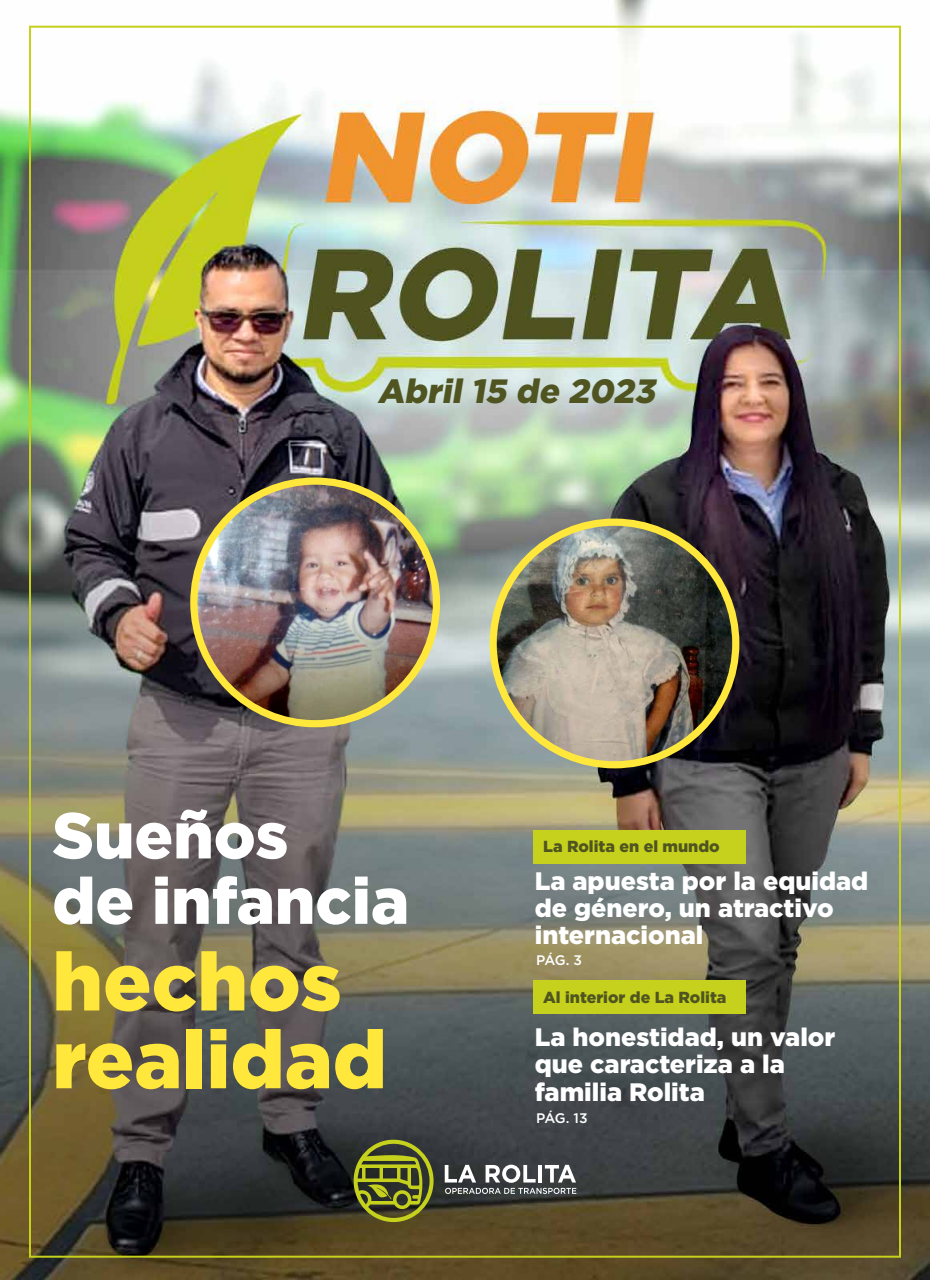
<style>
.page{position:relative;width:930px;height:1280px;background:#fff}
.page>*{position:absolute;margin:0;border:0;box-sizing:border-box;transform-origin:0 0}
.t1{font:900 81.2px/77.8px "Gotham";color:#ffe73b}
.t2{font:900 64.7px/65.4px "Gotham";color:#fff}
.t3{font:italic 900 33.7px "Gotham";color:#4f5421}
.t4{font:900 25.3px/27.3px "Gotham";color:#fff}
.t5{font:900 16px "Gotham";color:#4f5421}
.t6{font:500 13.8px "Gotham";letter-spacing:-.045em;color:#fff}
</style>
<div class="page">
<img style="left:0;top:0;width:930px;height:1280px">
<svg style="left:354px;top:1140px;width:80px;height:82px;background:#686d26"></svg>
<svg style="left:445px;top:1165px;width:131px;height:29px"></svg>
<div style="left:190px;top:477px;width:250px;height:250px;background:#ffe73b;border-radius:50%"></div>
<img style="left:197px;top:485px;width:236px;height:235px;border-radius:118px">
<div style="left:490px;top:519px;width:249px;height:249px;background:#ffe73b;border-radius:50%"></div>
<img style="left:497px;top:526px;width:235px;height:235px;border-radius:118px">
<div style="left:533px;top:830px;width:213px;height:34px;background:#c5d11c"></div>
<div style="left:533px;top:980px;width:213px;height:34px;background:#c5d11c"></div>
<h3 class="t3" style="left:377px;top:372px;width:285px">Abril 15 de 2023</h3>
<h2 class="t2" style="left:52px;top:801px;width:358px">Sueños<br>de infancia</h2>
<h1 class="t1" style="left:52px;top:941px;width:336px">hechos realidad</h1>
<p class="t5" style="left:543px;top:838px;width:178px">La Rolita en el mundo</p>
<p class="t4" style="left:535px;top:867px;width:335px">La apuesta por la equidad de género, un atractivo internacional</p>
<p class="t6" style="left:536px;top:951px;width:47px">PÁG. 3</p>
<p class="t5" style="left:543px;top:988px;width:185px">Al interior de La Rolita</p>
<p class="t4" style="left:535px;top:1023px;width:302px">La honestidad, un valor que caracteriza a la familia Rolita</p>
<p class="t6" style="left:536px;top:1109px;width:53px">PÁG. 13</p>
</div>
